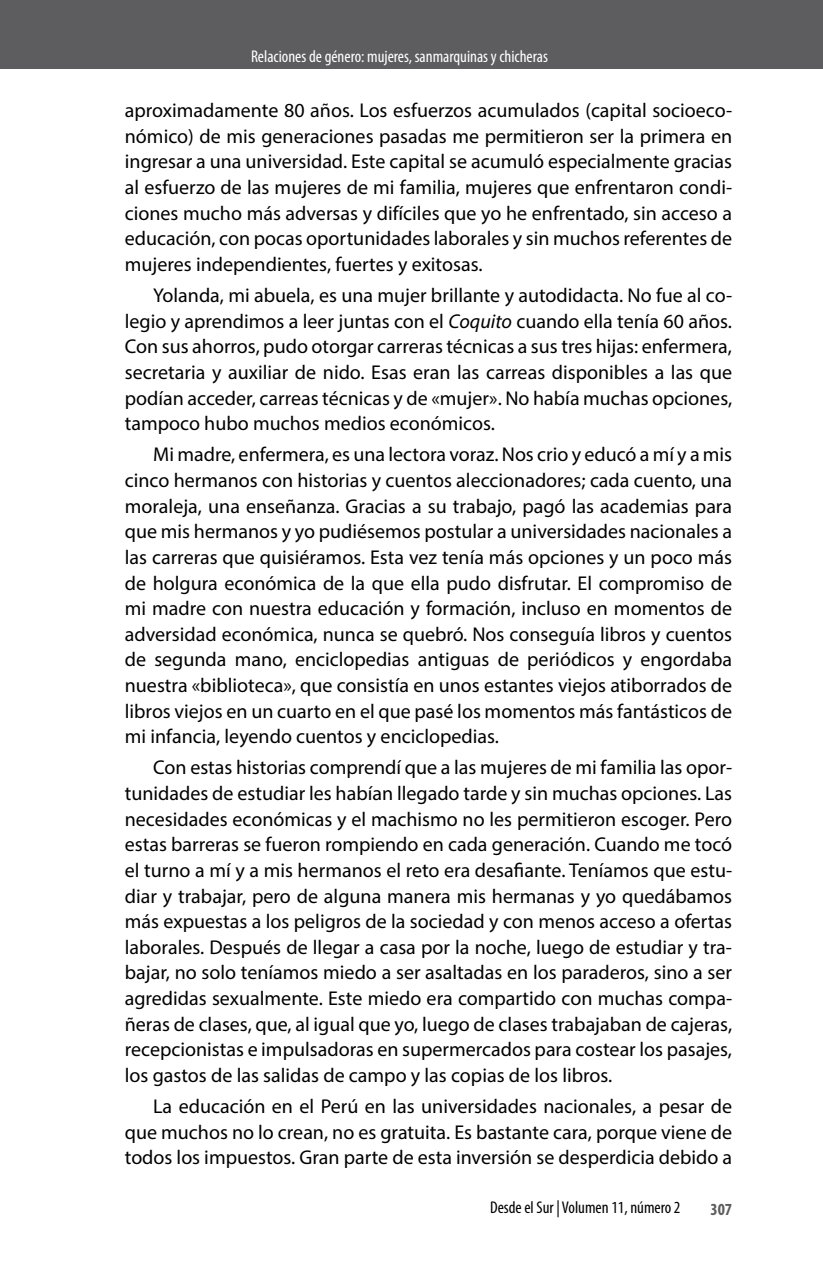
<style>
.page{position:relative;width:823px;height:1265px;background:#fff}
.page>*{position:absolute;margin:0;border:0;box-sizing:border-box;transform-origin:0 0}
.t1{font:20px/25.6px "Myriad Pro";color:#000;text-align:justify}
.t2{font:condensed 17px "Myriad Pro";color:#fff}
.t3{font:condensed 17px "Myriad Pro";color:#000}
.t4{font:700 condensed 17px "Myriad Pro";color:#5d5d60}
.s1{font-style:italic}
</style>
<div class="page">
<div style="left:0;top:0;width:822px;height:68px;background:#5d5d60"></div>
<p class="t2" style="left:251px;top:46px;width:298px">Relaciones de género: mujeres, sanmarquinas y chicheras</p>
<p class="t1" style="left:125px;top:97px;width:608px">aproximadamente 80 años. Los esfuerzos acumulados (capital socioeco&shy;nómico) de mis generaciones pasadas me permitieron ser la primera en ingresar a una universidad. Este capital se acumuló especialmente gracias al esfuerzo de las mujeres de mi familia, mujeres que enfrentaron condi&shy;ciones mucho más adversas y difíciles que yo he enfrentado, sin acceso a educación, con pocas oportunidades laborales y sin muchos referentes de mujeres independientes, fuertes y exitosas.</p>
<p class="t1" style="left:125px;top:282px;width:608px;text-indent:28px">Yolanda, mi abuela, es una mujer brillante y autodidacta. No fue al co&shy;legio y aprendimos a leer juntas con el <span class="s1">Coquito</span> cuando ella tenía 60 años.<br>Con sus ahorros, pudo otorgar carreras técnicas a sus tres hijas: enfermera, secretaria y auxiliar de nido. Esas eran las carreas disponibles a las que podían acceder, carreas técnicas y de «mujer». No había muchas opciones, tampoco hubo muchos medios económicos.</p>
<p class="t1" style="left:125px;top:441px;width:608px;text-indent:28px">Mi madre, enfermera, es una lectora voraz. Nos crio y educó a mí y a mis cinco hermanos con historias y cuentos aleccionadores; cada cuento, una moraleja, una enseñanza. Gracias a su trabajo, pagó las academias para que mis hermanos y yo pudiésemos postular a universidades nacionales a las carreras que quisiéramos. Esta vez tenía más opciones y un poco más de holgura económica de la que ella pudo disfrutar. El compromiso de mi madre con nuestra educación y formación, incluso en momentos de adversidad económica, nunca se quebró. Nos conseguía libros y cuentos de segunda mano, enciclopedias antiguas de periódicos y engordaba nuestra «biblioteca», que consistía en unos estantes viejos atiborrados de libros viejos en un cuarto en el que pasé los momentos más fantásticos de mi infancia, leyendo cuentos y enciclopedias.</p>
<p class="t1" style="left:125px;top:754px;width:608px;text-indent:28px">Con estas historias comprendí que a las mujeres de mi familia las opor&shy;tunidades de estudiar les habían llegado tarde y sin muchas opciones. Las necesidades económicas y el machismo no les permitieron escoger. Pero estas barreras se fueron rompiendo en cada generación. Cuando me tocó el turno a mí y a mis hermanos el reto era desafiante. Teníamos que estu&shy;diar y trabajar, pero de alguna manera mis hermanas y yo quedábamos más expuestas a los peligros de la sociedad y con menos acceso a ofertas laborales. Después de llegar a casa por la noche, luego de estudiar y tra&shy;bajar, no solo teníamos miedo a ser asaltadas en los paraderos, sino a ser agredidas sexualmente. Este miedo era compartido con muchas compa&shy;ñeras de clases, que, al igual que yo, luego de clases trabajaban de cajeras, recepcionistas e impulsadoras en supermercados para costear los pasajes, los gastos de las salidas de campo y las copias de los libros.</p>
<p class="t1" style="left:125px;top:1093px;width:608px;text-indent:28px">La educación en el Perú en las universidades nacionales, a pesar de que muchos no lo crean, no es gratuita. Es bastante cara, porque viene de todos los impuestos. Gran parte de esta inversión se desperdicia debido a</p>
<p class="t3" style="left:489px;top:1196px;width:192px">Desde el Sur | Volumen 11, número 2</p>
<p class="t4" style="left:710px;top:1198px;width:23px">307</p>
</div>
